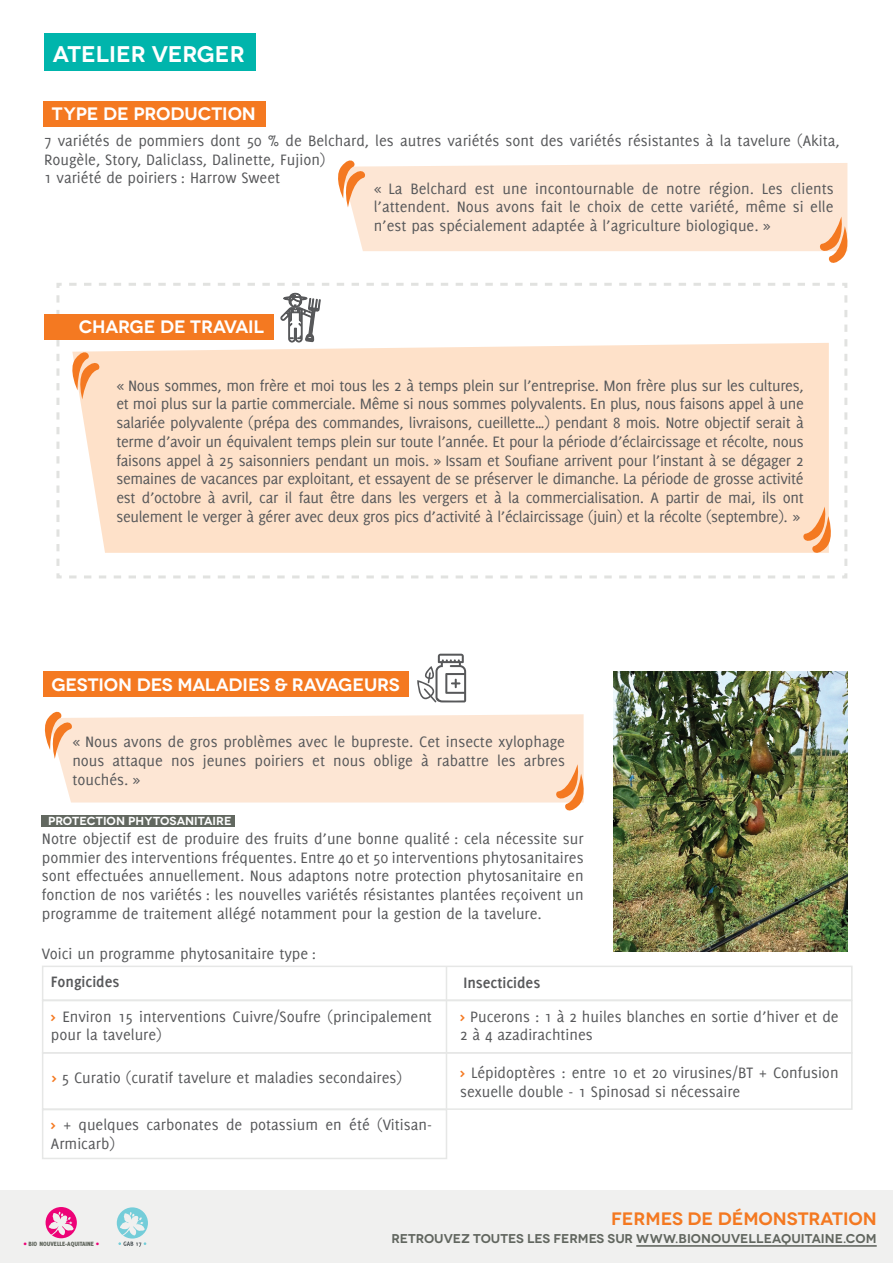
<style>
.page{position:relative;width:893px;height:1263px;background:#fff}
.page>*{position:absolute;margin:0;border:0;box-sizing:border-box;transform-origin:0 0}
.t1{font:600 22.65px "Novecentowide";color:#fff}
.t2{font:600 18px "Novecentowide";letter-spacing:-.01em;color:#fff}
.t3{font:600 18px "Novecentowide";letter-spacing:-.005em;color:#f47921}
.t4{font:16.5px/18.8px "Delicious";color:#57585a}
.t5{font:700 16.5px "Delicious";color:#57585a}
.t6{font:600 12.75px "Novecentowide";color:#61665f}
.t7{font:600 11.7px "Novecentowide";color:#fff}
.t8{font:800 6.75px "Delicious";color:#5e645b}
.s1{font-weight:700;color:#f47921}
.s2{color:#ed0277}
</style>
<div class="page">
<div style="left:59px;top:714px;width:525px;height:88px;background:#fde6d4"></div>
<svg style="left:44px;top:711px;width:31px;height:48px"></svg>
<svg style="left:554px;top:764px;width:30px;height:47px"></svg>
<div style="left:0;top:1190px;width:893px;height:73px;background:#f0f0ef"></div>
<svg style="left:55px;top:283px;width:793px;height:296px"></svg>
<div style="left:44px;top:314px;width:230px;height:25px;background:#f47921"></div>
<hr style="left:636px;top:1245px;width:241px;height:2px;background:#61665f">
<div style="left:72px;top:399px;width:757px;height:154px;background:#fee1c9"></div>
<svg style="left:65px;top:283px;width:770px;height:116px"></svg>
<svg style="left:801px;top:506px;width:34px;height:53px"></svg>
<svg style="left:117px;top:1207px;width:31px;height:40px"></svg>
<svg style="left:46px;top:1207px;width:31px;height:31px"></svg>
<div style="left:44px;top:34px;width:212px;height:37px;background:#00b5ac"></div>
<div style="left:43px;top:101px;width:223px;height:25px;background:#f47921"></div>
<svg style="left:338px;top:160px;width:510px;height:103px"></svg>
<div style="left:42px;top:1052px;width:811px;height:58px;border:2px solid #e6e7e6"></div>
<div style="left:42px;top:1109px;width:405px;height:50px;border:2px solid #e6e7e6"></div>
<div style="left:42px;top:965px;width:811px;height:36px;border:2px solid #e6e7e6"></div>
<div style="left:42px;top:1000px;width:811px;height:53px;border:2px solid #e6e7e6"></div>
<div style="left:44px;top:671px;width:365px;height:26px;background:#f47921"></div>
<svg style="left:417px;top:654px;width:49px;height:48px"></svg>
<div style="left:42px;top:815px;width:193px;height:12px;background:#626860"></div>
<img style="left:613px;top:671px;width:234px;height:280px">
<hr style="left:446px;top:966px;width:1px;height:143px;background:#e6e7e6">
<h1 class="t1" style="left:53px;top:40px;width:193px">ATELIER VERGER</h1>
<p class="t2" style="left:52px;top:102px;width:206px">TYPE DE PRODUCTION</p>
<p class="t4" style="left:44px;top:131px;width:797px">7 variétés de pommiers dont 50 % de Belchard, les autres variétés sont des variétés résistantes à la tavelure (Akita,<br>Rougèle, Story, Daliclass, Dalinette, Fujion)<br>1 variété de poiriers : Harrow Sweet</p>
<p class="t4" style="left:374px;top:179px;width:461px;text-align:justify">« La Belchard est une incontournable de notre région. Les clients l’attendent. Nous avons fait le choix de cette variété, même si elle n’est pas spécialement adaptée à l’agriculture biologique. »</p>
<p class="t2" style="left:79px;top:315px;width:187px">CHARGE DE TRAVAIL</p>
<p class="t4" style="left:116px;top:376px;width:689px;text-align:justify">« Nous sommes, mon frère et moi tous les 2 à temps plein sur l’entreprise. Mon frère plus sur les cultures, et moi plus sur la partie commerciale. Même si nous sommes polyvalents. En plus, nous faisons appel à une salariée polyvalente (prépa des commandes, livraisons, cueillette…) pendant 8 mois. Notre objectif serait à terme d’avoir un équivalent temps plein sur toute l’année. Et pour la période d’éclaircissage et récolte, nous faisons appel à 25 saisonniers pendant un mois. » Issam et Soufiane arrivent pour l’instant à se dégager 2 semaines de vacances par exploitant, et essayent de se préserver le dimanche. La période de grosse activité est d’octobre à avril, car il faut être dans les vergers et à la commercialisation. A partir de mai, ils ont seulement le verger à gérer avec deux gros pics d’activité à l’éclaircissage (juin) et la récolte (septembre). »</p>
<p class="t2" style="left:51px;top:673px;width:350px">GESTION DES MALADIES &amp; RAVAGEURS</p>
<p class="t4" style="left:72px;top:732px;width:494px;text-align:justify">« Nous avons de gros problèmes avec le bupreste. Cet insecte xylophage nous attaque nos jeunes poiriers et nous oblige à rabattre les arbres touchés. »</p>
<p class="t7" style="left:48px;top:814px;width:185px">PROTECTION PHYTOSANITAIRE</p>
<p class="t4" style="left:42px;top:829px;width:543px;text-align:justify">Notre objectif est de produire des fruits d’une bonne qualité : cela nécessite sur pommier des interventions fréquentes. Entre 40 et 50 interventions phytosanitaires sont effectuées annuellement. Nous adaptons notre protection phytosanitaire en fonction de nos variétés : les nouvelles variétés résistantes plantées reçoivent un programme de traitement allégé notamment pour la gestion de la tavelure.</p>
<p class="t4" style="left:42px;top:944px;width:276px">Voici un programme phytosanitaire type :</p>
<p class="t5" style="left:51px;top:972px;width:70px">Fongicides</p>
<p class="t5" style="left:463px;top:973px;width:78px">Insecticides</p>
<p class="t4" style="left:51px;top:1006px;width:383px"><span class="s1">&gt;</span> Environ 15 interventions Cuivre/Soufre (principalement pour la tavelure)</p>
<p class="t4" style="left:460px;top:1006px;width:380px"><span class="s1">&gt;</span> Pucerons : 1 à 2 huiles blanches en sortie d’hiver et de<br>2 à 4 azadirachtines</p>
<p class="t4" style="left:52px;top:1068px;width:352px"><span class="s1">&gt;</span> 5 Curatio (curatif tavelure et maladies secondaires)</p>
<p class="t4" style="left:460px;top:1063px;width:380px"><span class="s1">&gt;</span> Lépidoptères : entre 10 et 20 virusines/BT + Confusion sexuelle double - 1 Spinosad si nécessaire</p>
<p class="t4" style="left:51px;top:1115px;width:383px"><span class="s1">&gt;</span> + quelques carbonates de potassium en été (Vitisan-<br>Armicarb)</p>
<p class="t8" style="left:24px;top:1240px;width:77px"><span class="s2">•</span> BIO NOUVELLE-AQUITAINE <span class="s2">•</span></p>
<p class="t3" style="left:611px;top:1208px;width:267px">FERMES DE DÉMONSTRATION</p>
<p class="t6" style="left:391px;top:1231px;width:487px">RETROUVEZ TOUTES LES FERMES SUR WWW.BIONOUVELLEAQUITAINE.COM</p>
</div>
